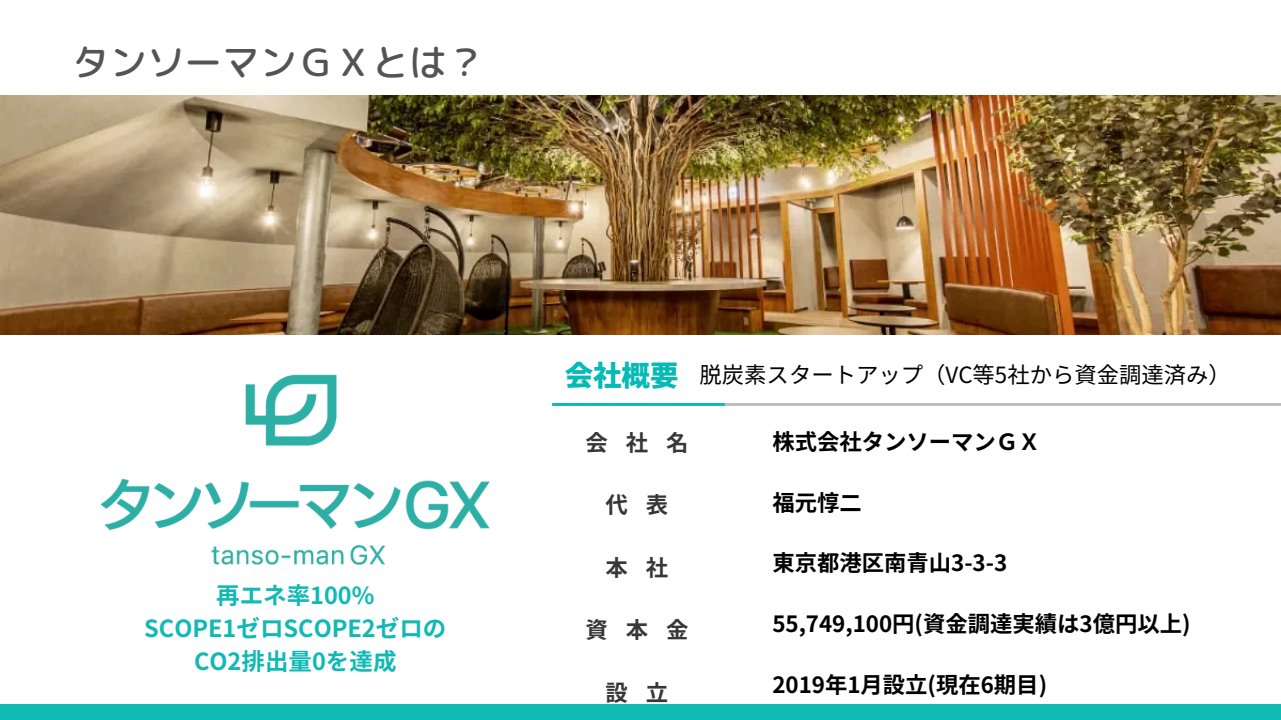
<style>
.page{position:relative;width:1281px;height:720px;background:#fff}
.page>*{position:absolute;margin:0;border:0;box-sizing:border-box;transform-origin:0 0}
.t1{font:37.5px "rounded mplus 1 p medium";color:#545454}
.t2{font:900 28.5px "Noto Sans JP";color:#06bab5}
.t3{font:700 23.5px/32.8px "Noto Sans JP";color:#11b9b5;text-align:center}
.t4{font:700 22.38px "Noto Sans JP";color:#000}
.t5{font:22.38px "Noto Sans JP";color:#000}
.t6{font:700 22.38px "Noto Sans JP";letter-spacing:.8em;color:#373737}
</style>
<div class="page">
<hr style="left:552px;top:403px;width:729px;height:3px;background:#bbb9b9">
<hr style="left:552px;top:403px;width:173px;height:3px;background:#06bab5">
<img style="left:100px;top:374px;width:390px;height:191px">
<img style="left:0;top:96px;width:1281px;height:239px">
<div style="left:0;top:705px;width:1281px;height:15px;background:#11b9b5"></div>
<p class="t1" style="left:72px;top:35px;width:414px">タンソーマンＧＸとは？</p>
<h3 class="t3" style="left:144px;top:578px;width:304px">再エネ率100%<br>SCOPE1ゼロSCOPE2ゼロの<br>CO2排出量0を達成</h3>
<h1 class="t2" style="left:565px;top:353px;width:115px">会社概要</h1>
<p class="t5" style="left:699px;top:357px;width:533px">脱炭素スタートアップ（VC等5社から資金調達済み）</p>
<p class="t6" style="left:585px;top:425px;width:105px">会社名</p>
<h2 class="t6" style="left:605px;top:487px;width:64px">代 表</h2>
<h4 class="t6" style="left:605px;top:550px;width:64px">本 社</h4>
<p class="t6" style="left:585px;top:612px;width:104px">資本金</p>
<p class="t6" style="left:605px;top:675px;width:62px">設 立</p>
<p class="t4" style="left:772px;top:424px;width:270px">株式会社タンソーマンＧＸ</p>
<p class="t4" style="left:772px;top:485px;width:88px">福元惇二</p>
<p class="t4" style="left:772px;top:545px;width:236px">東京都港区南青山3-3-3</p>
<p class="t4" style="left:772px;top:606px;width:420px">55,749,100円(資金調達実績は3億円以上)</p>
<p class="t4" style="left:772px;top:667px;width:276px">2019年1月設立(現在6期目 )</p>
</div>
